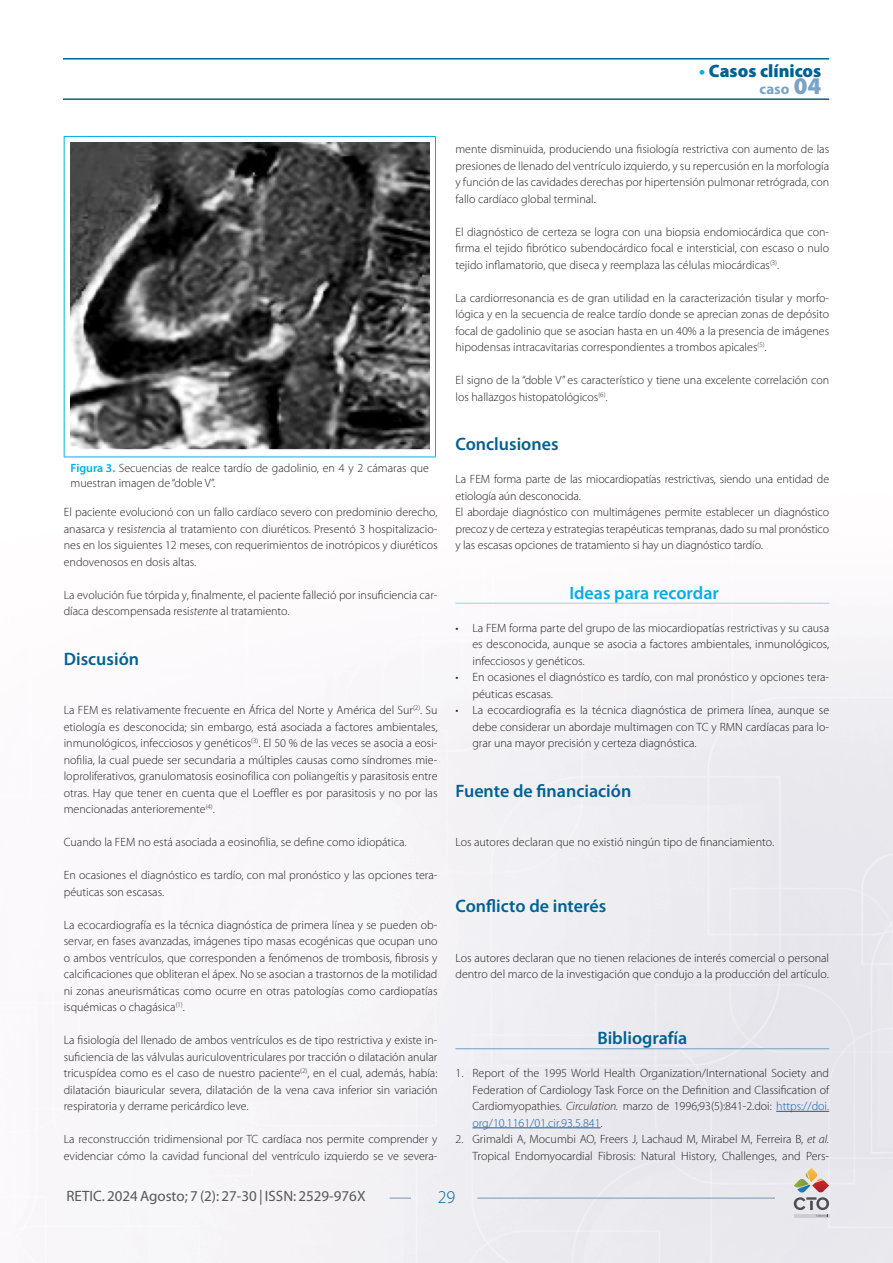
<style>
.page{position:relative;width:893px;height:1263px;background:#fff}
.page>*{position:absolute;margin:0;border:0;box-sizing:border-box;transform-origin:0 0}
._02_Primer_Orden{font:600 18px "Myriad Pro";color:#006193}
.Titulo_Ideas_para_recordar{font:600 18px "Myriad Pro";color:#00aeef}
.t1{font:900 18px "Myriad Pro";color:#006193}
.Titulo_bibliografia{font:600 18px "Myriad Pro";color:#006193}
.t2{font:300 18px "Myriad Pro";color:#006193}
.t3{font:15px "Myriad Pro";color:#57585a}
.t4{font:700 15px "Myriad Pro";color:#78a3c6}
._01_Texto_comun{font:300 12px/16.5px "Myriad Pro";color:#231f20;text-align:justify}
.s1{font-weight:700;color:#00aeef}
.s2{font-style:inherit}
.s3{font-weight:900;font-size:24px}
.s4{font-weight:600;color:#00aeef}
.s5{font-style:italic}
.s6{color:#175d9e}
</style>
<div class="page">
<hr style="left:63px;top:58px;width:766px;height:2px;background:#006193">
<hr style="left:63px;top:98px;width:766px;height:2px;background:#006193">
<hr style="left:477px;top:1198px;width:298px;height:1px;background:#7a94b0">
<svg style="left:390px;top:1198px;width:21px;height:1px"></svg>
<svg style="left:794px;top:1168px;width:35px;height:49px;background:#c7bdb8"></svg>
<hr style="left:64px;top:136px;width:372px;height:1px;background:#00aeef">
<hr style="left:64px;top:137px;width:1px;height:320px;background:#00aeef">
<hr style="left:435px;top:137px;width:1px;height:320px;background:#00aeef">
<hr style="left:64px;top:457px;width:372px;height:1px;background:#00aeef">
<img style="left:70px;top:143px;width:359px;height:307px">
<hr style="left:455px;top:603px;width:374px;height:1px;background:#8dd7f7">
<hr style="left:455px;top:1048px;width:374px;height:1px;background:#73a0c4">
<hr style="left:776px;top:1111px;width:53px;height:1px;background:#175d9e">
<hr style="left:472px;top:1127px;width:129px;height:1px;background:#175d9e">
<h1 class="t1" style="left:699px;top:60px;width:124px"><span class="s1">•</span> <span class="s2">C</span>asos clínicos</h1>
<p class="t4" style="left:759px;top:79px;width:63px">caso <span class="s3">04</span></p>
<p class="_01_Texto_comun" style="left:71px;top:461px;width:360px;line-height:14.4px"><span class="s4">Figura 3.</span> Secuencias de realce tardío de gadolinio, en 4 y 2 cámaras que muestran imagen de “doble V”.</p>
<p class="_01_Texto_comun" style="left:64px;top:504px;width:375px">El paciente evolucionó con un fallo cardíaco severo con predominio derecho, anasarca y resi<span class="s5">sten</span>cia al tratamiento con diuréticos. Presentó 3 hospitalizacio&shy;nes en los siguientes 12 meses, con requerimientos de inotrópicos y diuréticos endovenosos en dosis altas.</p>
<p class="_01_Texto_comun" style="left:64px;top:586px;width:375px">La evolución fue tórpida y, finalmente, el paciente falleció por insuficiencia car&shy;díaca descompensada resi<span class="s5">stent</span>e al tratamiento.</p>
<p class="_02_Primer_Orden" style="left:64px;top:647px;width:77px">Discusión</p>
<p class="_01_Texto_comun" style="left:64px;top:702px;width:375px">La FEM es relativamente frecuente en África del Norte y América del Sur<sup>(2)</sup>. Su etiología es desconocida; sin embargo, está asociada a factores ambientales, inmunológicos, infecciosos y genéticos<sup>(3)</sup>. El 50 % de las veces se asocia a eosi&shy;nofilia, la cual puede ser secundaria a múltiples causas como síndromes mie&shy;loproliferativos, granulomatosis eosinofílica con poliangeítis y parasitosis entre otras. Hay que tener en cuenta que el Loeffler es por parasitosis y no por las mencionadas anterioremente<sup>(4)</sup>.</p>
<p class="_01_Texto_comun" style="left:64px;top:834px;width:344px">Cuando la FEM no está asociada a eosinofilia, se define como idiopática.</p>
<p class="_01_Texto_comun" style="left:64px;top:867px;width:375px">En ocasiones el diagnóstico es tardío, con mal pronóstico y las opciones tera&shy;péuticas son escasas.</p>
<p class="_01_Texto_comun" style="left:64px;top:916px;width:375px">La ecocardiografía es la técnica diagnóstica de primera línea y se pueden ob&shy;servar, en fases avanzadas, imágenes tipo masas ecogénicas que ocupan uno o ambos ventrículos, que corresponden a fenómenos de trombosis, fibrosis y calcificaciones que obliteran el ápex. No se asocian a trastornos de la motilidad ni zonas aneurismáticas como ocurre en otras patologías como cardiopatías isquémicas o chagásica<sup>(1)</sup>.</p>
<p class="_01_Texto_comun" style="left:64px;top:1032px;width:375px">La fisiología del llenado de ambos ventrículos es de tipo restrictiva y existe in&shy;suficiencia de las válvulas auriculoventriculares por tracción o dilatación anular tricuspídea como es el caso de nuestro paciente<sup>(2)</sup>, en el cual, además, había: dilatación biauricular severa, dilatación de la vena cava inferior sin variación respiratoria y derrame pericárdico leve.</p>
<p class="_01_Texto_comun" style="left:64px;top:1131px;width:375px">La reconstrucción tridimensional por TC cardíaca nos permite comprender y evidenciar cómo la cavidad funcional del ventrículo izquierdo se ve severa-</p>
<p class="_01_Texto_comun" style="left:455px;top:141px;width:375px">mente disminuida, produciendo una fisiología restrictiva con aumento de las presiones de llenado del ventrículo izquierdo, y su repercusión en la morfología y función de las cavidades derechas por hipertensión pulmonar retrógrada, con fallo cardíaco global terminal.</p>
<p class="_01_Texto_comun" style="left:455px;top:223px;width:375px">El diagnóstico de certeza se logra con una biopsia endomiocárdica que con&shy;firma el tejido fibrótico subendocárdico focal e intersticial, con escaso o nulo tejido inflamatorio, que diseca y reemplaza las células miocárdicas<sup>(3)</sup>.</p>
<p class="_01_Texto_comun" style="left:455px;top:289px;width:375px">La cardiorresonancia es de gran utilidad en la caracterización tisular y morfo&shy;lógica y en la secuencia de realce tardío donde se aprecian zonas de depósito focal de gadolinio que se asocian hasta en un 40% a la presencia de imágenes hipodensas intracavitarias correspondientes a trombos apicales<sup>(5)</sup>.</p>
<p class="_01_Texto_comun" style="left:455px;top:372px;width:375px">El signo de la “doble V” es característico y tiene una excelente correlación con los hallazgos histopatológicos<sup>(6)</sup>.</p>
<p class="_02_Primer_Orden" style="left:455px;top:433px;width:105px">Conclusiones</p>
<p class="_01_Texto_comun" style="left:455px;top:471px;width:375px">La FEM forma parte de las miocardiopatías restrictivas, siendo una entidad de etiología aún desconocida.</p>
<p class="_01_Texto_comun" style="left:455px;top:504px;width:375px">El abordaje diagnóstico con multimágenes permite establecer un diagnóstico precoz y de certeza y estrategias terapéuticas tempranas, dado su mal pronóstico y las escasas opciones de tratamiento si hay un diagnóstico tardío.</p>
<p class="Titulo_Ideas_para_recordar" style="left:569px;top:581px;width:151px">Ideas para recordar</p>
<p class="_01_Texto_comun" style="left:472px;top:619px;width:358px;text-indent:-17px">• La FEM forma parte del grupo de las miocardiopatías restrictivas y su causa es desconocida, aunque se asocia a factores ambientales, inmunológicos, infecciosos y genéticos.</p>
<p class="_01_Texto_comun" style="left:472px;top:669px;width:358px;text-indent:-17px">• En ocasiones el diagnóstico es tardío, con mal pronóstico y opciones tera&shy;péuticas escasas.</p>
<p class="_01_Texto_comun" style="left:472px;top:702px;width:358px;text-indent:-17px">• La ecocardiografía es la técnica diagnóstica de primera línea, aunque se debe considerar un abordaje multimagen con TC y RMN cardíacas para lo&shy;grar una mayor precisión y certeza diagnóstica.</p>
<p class="_02_Primer_Orden" style="left:455px;top:779px;width:177px">Fuente de financiación</p>
<p class="_01_Texto_comun" style="left:455px;top:834px;width:320px">Los autores declaran que no existió ningún tipo de financiamiento.</p>
<p class="_02_Primer_Orden" style="left:455px;top:895px;width:152px">Conflicto de interés</p>
<p class="_01_Texto_comun" style="left:455px;top:949px;width:375px">Los autores declaran que no tienen relaciones de interés comercial o personal dentro del marco de la investigación que condujo a la producción del artículo.</p>
<p class="Titulo_bibliografia" style="left:597px;top:1027px;width:92px">Bibliografía</p>
<p class="_01_Texto_comun" style="left:472px;top:1065px;width:358px;text-indent:-17px">1. Report of the 1995 World Health Organization/International Society and Federation of Cardiology Task Force on the Definition and Classification of Cardiomyopathies. <span class="s5">Circulation.</span> marzo de 1996;93(5):841-2.doi: <span class="s6">https://doi. org/10.1161/01.cir.93.5.841</span>.</p>
<p class="_01_Texto_comun" style="left:455px;top:1131px;width:375px;text-align:right">2. Grimaldi A, Mocumbi AO, Freers J, Lachaud M, Mirabel M, Ferreira B, <span class="s5">et al.<br></span>Tropical Endomyocardial Fibrosis: Natural History, Challenges, and Pers-</p>
<p class="t3" style="left:66px;top:1187px;width:301px">RETIC. 2024 Agosto; 7 (2): 27-30 | ISSN: 2529-976X</p>
<h1 class="t2" style="left:438px;top:1187px;width:19px">29</h1>
</div>
